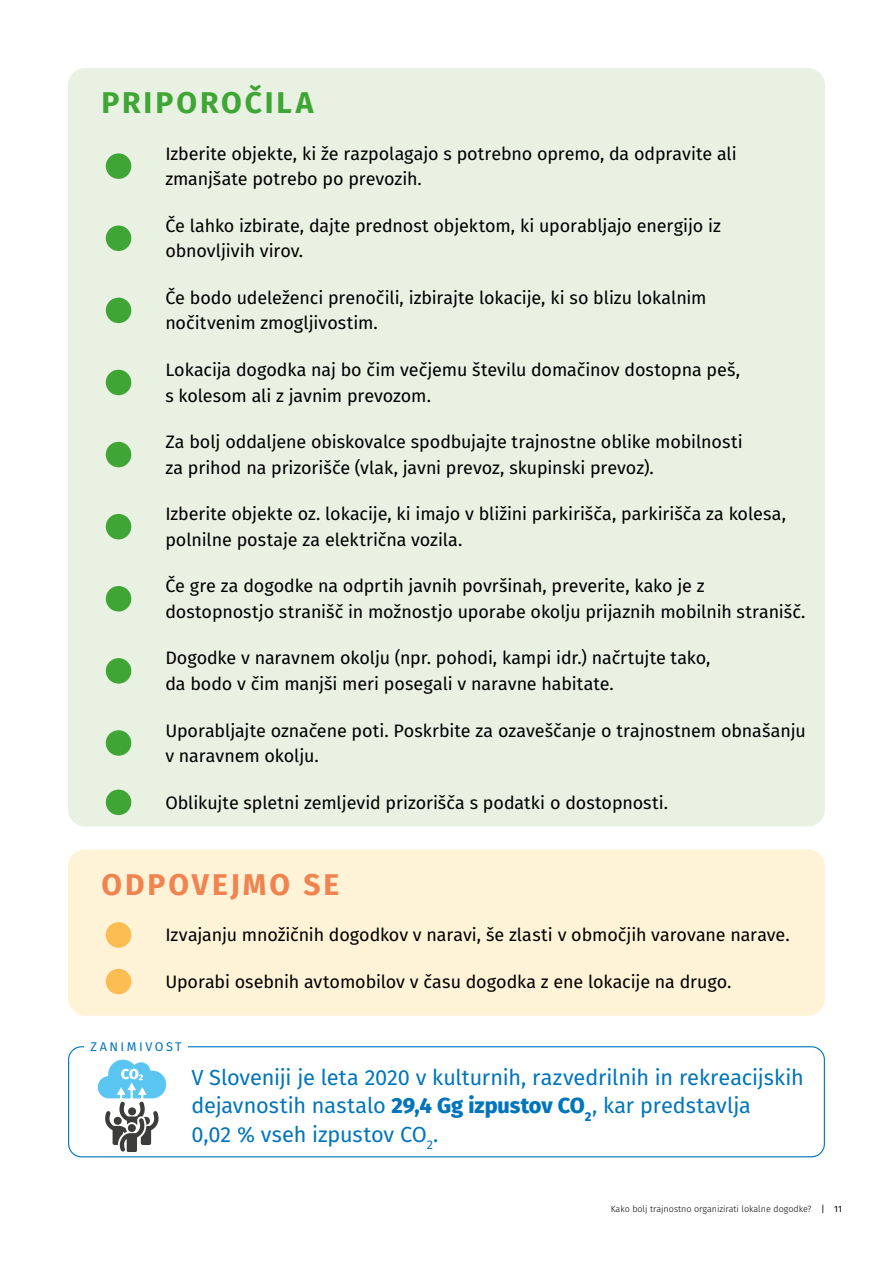
<style>
.page{position:relative;width:893px;height:1263px;background:#fff}
.page>*{position:absolute;margin:0;border:0;box-sizing:border-box;transform-origin:0 0}
.t1{font:700 30px "Fira Sans";letter-spacing:.095em;color:#3fa535}
.t2{font:700 30px "Fira Sans";letter-spacing:.1em;color:#f08350}
.t3{font:21.75px/28.7px "Fira Sans";letter-spacing:-.005em;color:#0075bc}
.t4{font:18px/25.5px "Fira Sans";letter-spacing:-.005em;color:#000}
.t5{font:12.6px "Fira Sans";letter-spacing:.2em;color:#0075bc}
.t6{font:300 9px "Fira Sans";color:#000}
.s1{font-weight:800}
.s2{font-weight:400}
</style>
<div class="page">
<div style="left:68px;top:68px;width:757px;height:758px;background:#e9f1e2;border-radius:17px"></div>
<div style="left:106px;top:153px;width:25px;height:26px;background:#3fa535;border-radius:50%"></div>
<div style="left:106px;top:225px;width:25px;height:26px;background:#3fa535;border-radius:50%"></div>
<div style="left:106px;top:298px;width:25px;height:25px;background:#3fa535;border-radius:50%"></div>
<div style="left:106px;top:370px;width:25px;height:25px;background:#3fa535;border-radius:50%"></div>
<div style="left:106px;top:442px;width:25px;height:25px;background:#3fa535;border-radius:50%"></div>
<div style="left:106px;top:514px;width:25px;height:25px;background:#3fa535;border-radius:50%"></div>
<div style="left:106px;top:586px;width:25px;height:25px;background:#3fa535;border-radius:50%"></div>
<div style="left:106px;top:658px;width:25px;height:26px;background:#3fa535;border-radius:50%"></div>
<div style="left:106px;top:730px;width:25px;height:26px;background:#3fa535;border-radius:50%"></div>
<div style="left:106px;top:789px;width:25px;height:26px;background:#3fa535;border-radius:50%"></div>
<div style="left:68px;top:849px;width:757px;height:167px;background:#fff3d7;border-radius:17px"></div>
<div style="left:106px;top:922px;width:25px;height:26px;background:#fbbd51;border-radius:50%"></div>
<div style="left:106px;top:969px;width:25px;height:25px;background:#fbbd51;border-radius:50%"></div>
<svg style="left:98px;top:1060px;width:68px;height:91px"></svg>
<div style="left:68px;top:1046px;width:757px;height:111px;border:1px solid #0075bc;border-radius:13px"></div>
<div style="left:85px;top:1039px;width:103px;height:15px;background:#fff"></div>
<h1 class="t1" style="left:102px;top:77px;width:213px">PRIPOROČILA</h1>
<p class="t4" style="left:165px;top:140px;width:573px">Izberite objekte, ki že razpolagajo s potrebno opremo, da odpravite ali zmanjšate potrebo po prevozih.</p>
<p class="t4" style="left:165px;top:212px;width:557px">Če lahko izbirate, dajte prednost objektom, ki uporabljajo energijo iz obnovljivih virov.</p>
<p class="t4" style="left:165px;top:284px;width:543px">Če bodo udeleženci prenočili, izbirajte lokacije, ki so blizu lokalnim nočitvenim zmogljivostim.</p>
<p class="t4" style="left:165px;top:356px;width:576px">Lokacija dogodka naj bo čim večjemu številu domačinov dostopna peš, s kolesom ali z javnim prevozom.</p>
<p class="t4" style="left:165px;top:429px;width:579px">Za bolj oddaljene obiskovalce spodbujajte trajnostne oblike mobilnosti za prihod na prizorišče (vlak, javni prevoz, skupinski prevoz).</p>
<p class="t4" style="left:165px;top:501px;width:622px">Izberite objekte oz. lokacije, ki imajo v bližini parkirišča, parkirišča za kolesa, polnilne postaje za električna vozila.</p>
<p class="t4" style="left:165px;top:573px;width:642px">Če gre za dogodke na odprtih javnih površinah, preverite, kako je z dostopnostjo stranišč in možnostjo uporabe okolju prijaznih mobilnih stranišč.</p>
<p class="t4" style="left:165px;top:645px;width:547px">Dogodke v naravnem okolju (npr. pohodi, kampi idr.) načrtujte tako, da bodo v čim manjši meri posegali v naravne habitate.</p>
<p class="t4" style="left:165px;top:717px;width:642px">Uporabljajte označene poti. Poskrbite za ozaveščanje o trajnostnem obnašanju v naravnem okolju.</p>
<p class="t4" style="left:165px;top:789px;width:504px">Oblikujte spletni zemljevid prizorišča s podatki o dostopnosti.</p>
<h1 class="t2" style="left:102px;top:859px;width:239px">ODPOVEJMO SE</h1>
<p class="t4" style="left:165px;top:922px;width:626px">Izvajanju množičnih dogodkov v naravi, še zlasti v območjih varovane narave.</p>
<p class="t4" style="left:165px;top:968px;width:568px">Uporabi osebnih avtomobilov v času dogodka z ene lokacije na drugo.</p>
<p class="t5" style="left:91px;top:1037px;width:93px">ZANIMIVOST</p>
<p class="t3" style="left:191px;top:1062px;width:614px">V Sloveniji je leta 2020 v kulturnih, razvedrilnih in rekreacijskih dejavnostih nastalo <span class="s1">29,4 Gg izpustov CO</span><sub>2</sub>, kar predstavlja<br>0,02 % vseh izpustov CO<sub>2</sub>.</p>
<p class="t6" style="left:611px;top:1202px;width:233px">Kako bolj trajnostno organizirati lokalne dogodke? <span class="s2">| 11</span></p>
</div>
